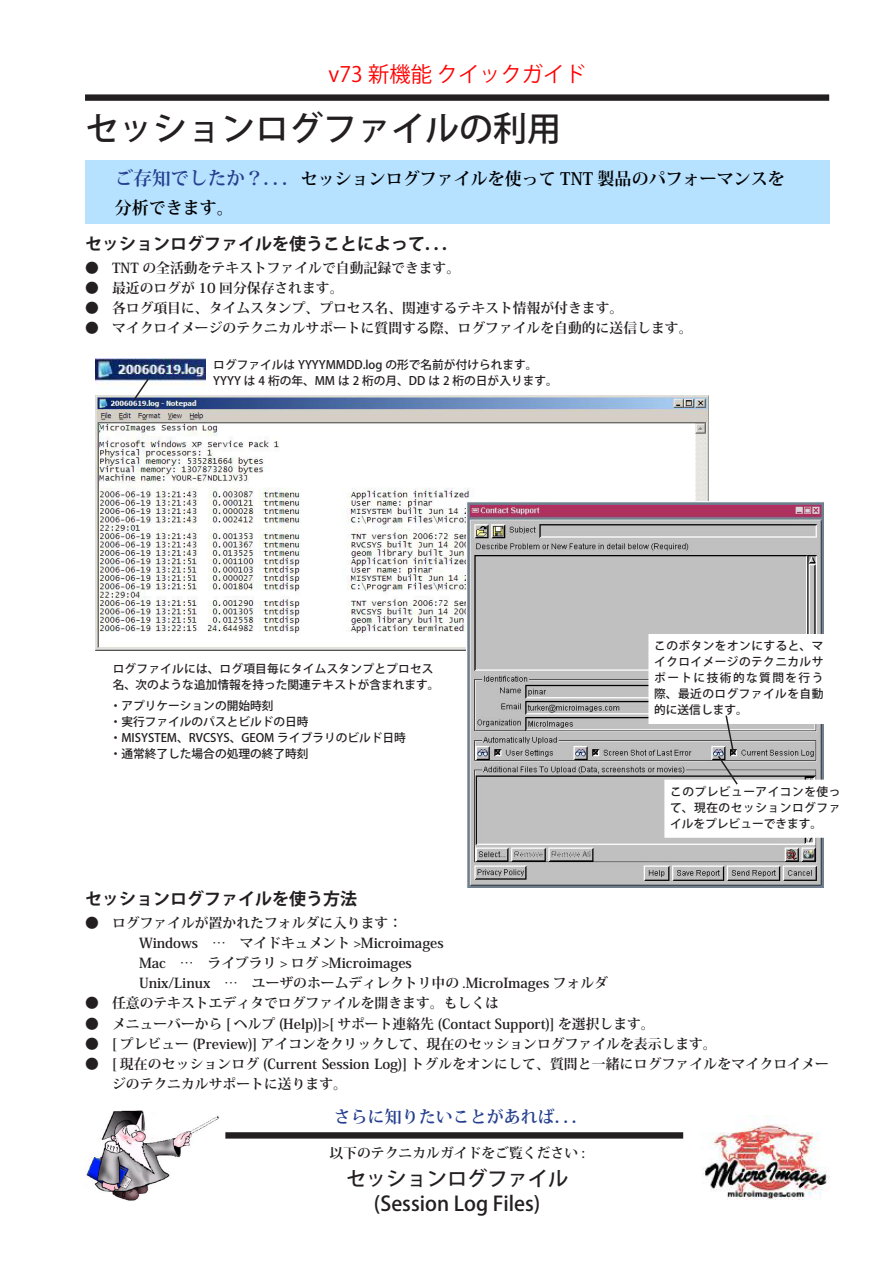
<style>
.page{position:relative;width:893px;height:1263px;background:#fff}
.page>*{position:absolute;margin:0;border:0;box-sizing:border-box;transform-origin:0 0}
.t1{font:500 34.05px "Koz Go Pro";color:#231f20}
.t2{font:21.3px "Koz Go Pro";color:#f00}
.t3{font:500 20.25px "Koz Go Pro";color:#231f20}
.水色枠内{font:700 17.25px/29px "Koz Min Pro";color:#000}
.t4{font:700 16.95px "Koz Go Pro";color:#231f20}
.さらに知りたい_青字{font:700 16.95px "Koz Min Pro";color:#253f8e}
.方法_箇条書き{font:700 13.8px/20.2px "Koz Min Pro";color:#231f20}
.箇条書き_１{font:700 13.8px "Koz Min Pro";color:#231f20}
.図の注釈{font:500 11.7px/15.9px "Koz Go Pro";color:#231f20;text-align:justify}
.s1{font-size:18.75px;color:#253f8e}
</style>
<div class="page">
<img style="left:86px;top:1111px;width:133px;height:90px">
<div style="left:85px;top:161px;width:744px;height:63px;background:#b6e1ff"></div>
<div style="left:85px;top:94px;width:744px;height:7px;background:#231f20"></div>
<div style="left:225px;top:1132px;width:458px;height:6px;background:#231f20"></div>
<img style="left:703px;top:1115px;width:125px;height:84px">
<img style="left:95px;top:396px;width:614px;height:255px">
<img style="left:467px;top:501px;width:356px;height:387px">
<div style="left:649px;top:635px;width:179px;height:88px;background:#fff"></div>
<div style="left:665px;top:780px;width:180px;height:57px;background:#fff"></div>
<div style="left:664px;top:780px;width:182px;height:58px;border:2px solid #fff"></div>
<svg style="left:716px;top:715px;width:23px;height:70px"></svg>
<img style="left:95px;top:358px;width:110px;height:27px">
<svg style="left:132px;top:377px;width:18px;height:25px"></svg>
<p class="t2" style="left:328px;top:61px;width:259px">v73 新機能クイックガイド</p>
<p class="t1" style="left:85px;top:106px;width:478px">セッションログファイルの利用</p>
<p class="水色枠内" style="left:115px;top:163px;width:671px"><span class="s1">ご存知でしたか？．．．</span>セッションログファイルを使って TNT 製品のパフォーマンスを分析できます。</p>
<p class="t4" style="left:85px;top:233px;width:376px">セッションログファイルを使うことによって．．．</p>
<p class="箇条書き_１" style="left:112px;top:257px;width:350px">TNT の全活動をテキストファイルで自動記録できます。</p>
<p class="箇条書き_１" style="left:85px;top:257px;width:15px">●</p>
<p class="箇条書き_１" style="left:85px;top:278px;width:15px">●</p>
<p class="箇条書き_１" style="left:112px;top:278px;width:233px">最近のログが 10 回分保存されます。</p>
<p class="箇条書き_１" style="left:85px;top:298px;width:15px">●</p>
<p class="箇条書き_１" style="left:112px;top:298px;width:513px">各ログ項目に、タイムスタンプ、プロセス名、関連するテキスト情報が付きます。</p>
<p class="箇条書き_１" style="left:85px;top:318px;width:15px">●</p>
<p class="箇条書き_１" style="left:112px;top:318px;width:582px">マイクロイメージのテクニカルサポートに質問する際、ログファイルを自動的に送信します。</p>
<p class="図の注釈" style="left:213px;top:357px;width:326px">ログファイルは YYYYMMDD.log の形で名前が付けられます。</p>
<p class="図の注釈" style="left:213px;top:373px;width:346px">YYYY は 4 桁の年、MM は 2 桁の月、DD は 2 桁の日が入ります。</p>
<p class="図の注釈" style="left:113px;top:661px;width:328px">ログファイルには、ログ項目毎にタイムスタンプとプロセス名、次のような追加情報を持った関連テキストが含まれます。</p>
<p class="図の注釈" style="left:110px;top:698px;width:165px">・アプリケーションの開始時刻</p>
<p class="図の注釈" style="left:110px;top:714px;width:200px">・実行ファイルのパスとビルドの日時</p>
<p class="図の注釈" style="left:110px;top:730px;width:298px">・MISYSTEM、RVCSYS、GEOM ライブラリのビルド日時</p>
<p class="図の注釈" style="left:110px;top:746px;width:200px">・通常終了した場合の処理の終了時刻</p>
<p class="図の注釈" style="left:654px;top:638px;width:171px">このボタンをオンにすると、マイクロイメージのテクニカルサポートに技術的な質問を行う際、最近のログファイルを自動的に送信します。</p>
<p class="図の注釈" style="left:670px;top:784px;width:172px">このプレビューアイコンを使って、現在のセッションログファイルをプレビューできます。</p>
<p class="t4" style="left:85px;top:888px;width:274px">セッションログファイルを使う方法</p>
<p class="方法_箇条書き" style="left:112px;top:912px;width:292px">ログファイルが置かれたフォルダに入ります：</p>
<p class="方法_箇条書き" style="left:85px;top:912px;width:15px">●</p>
<p class="方法_箇条書き" style="left:85px;top:992px;width:15px">●</p>
<p class="方法_箇条書き" style="left:139px;top:932px;width:306px">Windows　…　マイドキュメント &gt;Microimages</p>
<p class="方法_箇条書き" style="left:139px;top:952px;width:274px">Mac　…　ライブラリ &gt; ログ &gt;Microimages</p>
<p class="方法_箇条書き" style="left:139px;top:972px;width:470px">Unix/Linux　…　ユーザのホームディレクトリ中の .MicroImages フォルダ</p>
<p class="方法_箇条書き" style="left:112px;top:992px;width:388px">任意のテキストエディタでログファイルを開きます。もしくは</p>
<p class="方法_箇条書き" style="left:112px;top:1013px;width:544px">メニューバーから [ ヘルプ (Help)]&gt;[ サポート連絡先 (Contact Support)] を選択します。</p>
<p class="方法_箇条書き" style="left:85px;top:1013px;width:15px">●</p>
<p class="方法_箇条書き" style="left:85px;top:1033px;width:633px">● [ プレビュー (Preview)] アイコンをクリックして、現在のセッションログファイルを表示します。</p>
<p class="方法_箇条書き" style="left:112px;top:1053px;width:718px;text-indent:-27px">● [ 現在のセッションログ (Current Session Log)] トグルをオンにして、質問と一緒にログファイルをマイクロイメージのテクニカルサポートに送ります。</p>
<p class="さらに知りたい_青字" style="left:334px;top:1104px;width:257px">さらに知りたいことがあれば．．．</p>
<p class="方法_箇条書き" style="left:329px;top:1142px;width:257px">以下のテクニカルガイドをご覧ください :</p>
<p class="t3" style="left:346px;top:1166px;width:224px">セッションログファイル</p>
<p class="t3" style="left:374px;top:1190px;width:168px">(Session Log Files(</p>
</div>
